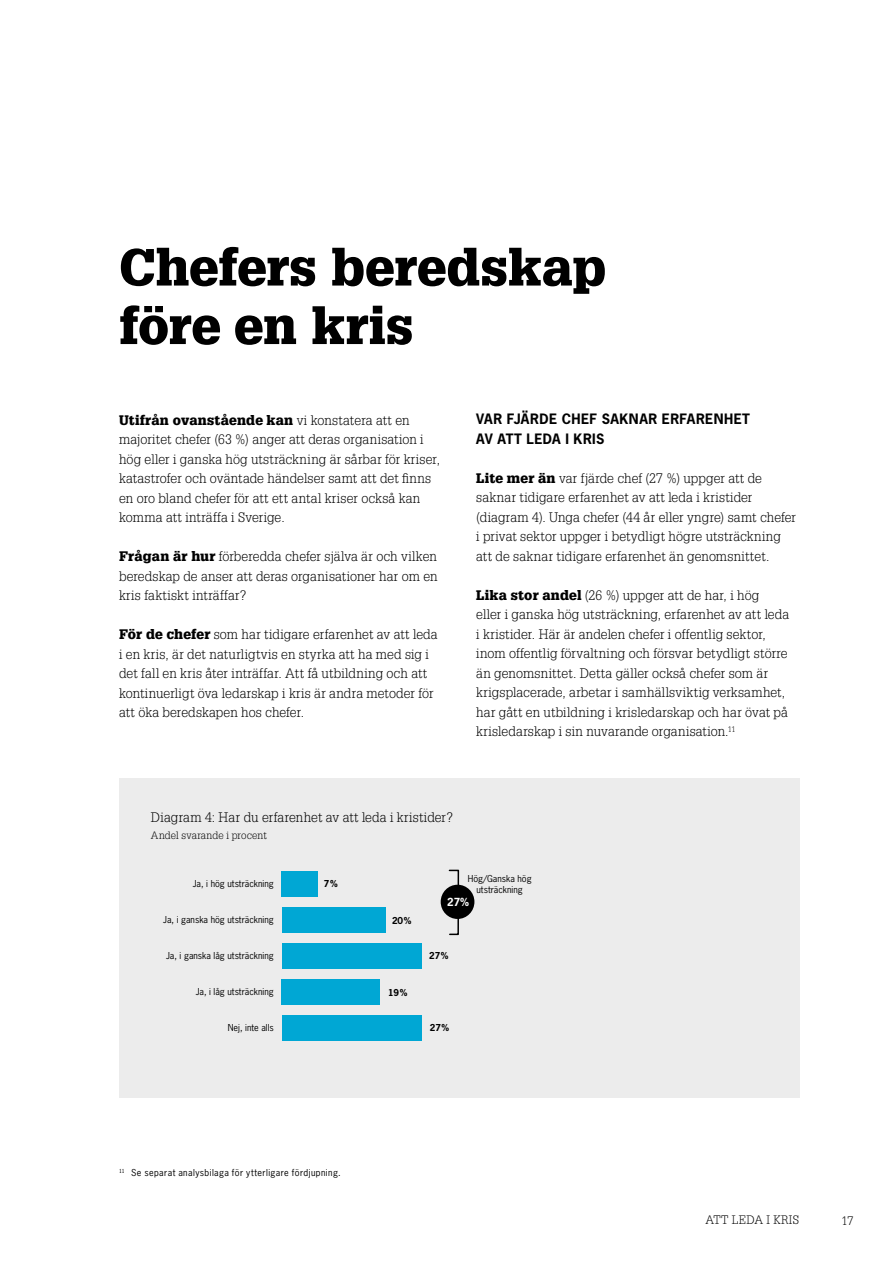
<style>
.page{position:relative;width:893px;height:1263px;background:#fff}
.page>*{position:absolute;margin:0;border:0;box-sizing:border-box;transform-origin:0 0}
.t1{font:900 51px/58.5px "Glypha LT Std";letter-spacing:.005em;color:#000}
.t2{font:300 13.5px/19.5px "Glypha LT Std";letter-spacing:.005em;color:#000}
.t3{font:700 13.5px/19.5px "News Gothic Std";letter-spacing:.03em;color:#000}
.t4{font:300 12px "Glypha LT Std";letter-spacing:.02em;color:#000}
.t5{font:300 10.5px "Glypha LT Std";letter-spacing:.01em;color:#000}
.t6{font:700 10.5px "News Gothic Std";color:#fff}
.t7{font:9px/10.8px "News Gothic Std";color:#000;text-align:center}
.t8{font:9px "News Gothic Std";letter-spacing:.05em;color:#000}
.t9{font:700 9px "News Gothic Std";color:#000}
.s1{font-weight:900}
</style>
<div class="page">
<div style="left:119px;top:779px;width:680px;height:319px;background:#ececec"></div>
<div style="left:282px;top:871px;width:36px;height:26px;background:#00a7d4"></div>
<div style="left:282px;top:907px;width:103px;height:26px;background:#00a7d4"></div>
<div style="left:282px;top:943px;width:139px;height:26px;background:#00a7d4"></div>
<div style="left:282px;top:979px;width:98px;height:26px;background:#00a7d4"></div>
<div style="left:282px;top:1015px;width:139px;height:26px;background:#00a7d4"></div>
<div style="left:449px;top:870px;width:10px;height:65px;border:2px solid #000"></div>
<div style="left:443px;top:887px;width:29px;height:30px;background:#000;border-radius:50%"></div>
<div style="left:441px;top:885px;width:33px;height:34px;border:4px solid #000;border-radius:50%"></div>
<h1 class="t1" style="left:119px;top:238px;width:489px">Chefers beredskap före en kris</h1>
<p class="t2" style="left:119px;top:410px;width:323px"><span class="s1">Utifrån ovanstående kan</span> vi konstatera att en majoritet chefer (63 %) anger att deras organisation i hög eller i ganska hög utsträckning är sårbar för kriser, katastrofer och oväntade händelser samt att det finns en oro bland chefer för att ett antal kriser också kan komma att inträffa i Sverige.</p>
<p class="t2" style="left:119px;top:547px;width:320px;text-align:justify"><span class="s1">Frågan är hur</span> förberedda chefer själva är och vilken beredskap de anser att deras organisationer har om en kris faktiskt inträffar?</p>
<p class="t2" style="left:119px;top:625px;width:320px"><span class="s1">För de chefer</span> som har tidigare erfarenhet av att leda i en kris, är det naturligtvis en styrka att ha med sig i det fall en kris åter inträffar. Att få utbildning och att kontinuerligt öva ledarskap i kris är andra metoder för att öka beredskapen hos chefer.</p>
<p class="t3" style="left:476px;top:409px;width:275px">VAR FJÄRDE CHEF SAKNAR ERFARENHET<br>AV ATT LEDA I KRIS</p>
<p class="t2" style="left:476px;top:469px;width:321px"><span class="s1">Lite mer än</span> var fjärde chef (27 %) uppger att de saknar tidigare erfarenhet av att leda i kristider (diagram 4). Unga chefer (44 år eller yngre) samt chefer i privat sektor uppger i betydligt högre utsträckning att de saknar tidigare erfarenhet än genomsnittet.</p>
<p class="t2" style="left:476px;top:586px;width:315px"><span class="s1">Lika stor andel</span> (26 %) uppger att de har, i hög<br>eller i ganska hög utsträckning, erfarenhet av att leda i kristider. Här är andelen chefer i offentlig sektor, inom offentlig förvaltning och försvar betydligt större än genomsnittet. Detta gäller också chefer som är krigsplacerade, arbetar i samhällsviktig verksamhet, har gått en utbildning i krisledarskap och har övat på krisledarskap i sin nuvarande organisation.<sup>11</sup></p>
<p class="t2" style="left:151px;top:808px;width:304px">Diagram 4: Har du erfarenhet av att leda i kristider?</p>
<p class="t5" style="left:151px;top:829px;width:117px">Andel svarande i procent</p>
<p class="t7" style="left:193px;top:878px;width:82px">Ja, i hög utsträckning</p>
<p class="t9" style="left:324px;top:878px;width:15px">7%</p>
<p class="t7" style="left:468px;top:873px;width:65px">Hög/Ganska hög utsträckning</p>
<p class="t6" style="left:447px;top:895px;width:24px">27%</p>
<p class="t7" style="left:163px;top:914px;width:112px">Ja, i ganska hög utsträckning</p>
<p class="t9" style="left:392px;top:914px;width:21px">20%</p>
<p class="t7" style="left:166px;top:950px;width:109px">Ja, i ganska låg utsträckning</p>
<p class="t9" style="left:429px;top:949px;width:21px">27%</p>
<p class="t7" style="left:196px;top:986px;width:80px">Ja, i låg utsträckning</p>
<p class="t9" style="left:388px;top:986px;width:21px">19%</p>
<p class="t7" style="left:228px;top:1022px;width:48px">Nej, inte alls</p>
<p class="t9" style="left:430px;top:1022px;width:21px">27%</p>
<p class="t8" style="left:119px;top:1167px;width:223px"><sup>11</sup> Se separat analysbilaga för ytterligare fördjupning.</p>
<p class="t4" style="left:705px;top:1213px;width:95px">ATT LEDA I KRIS</p>
<p class="t4" style="left:841px;top:1214px;width:14px">17</p>
</div>
